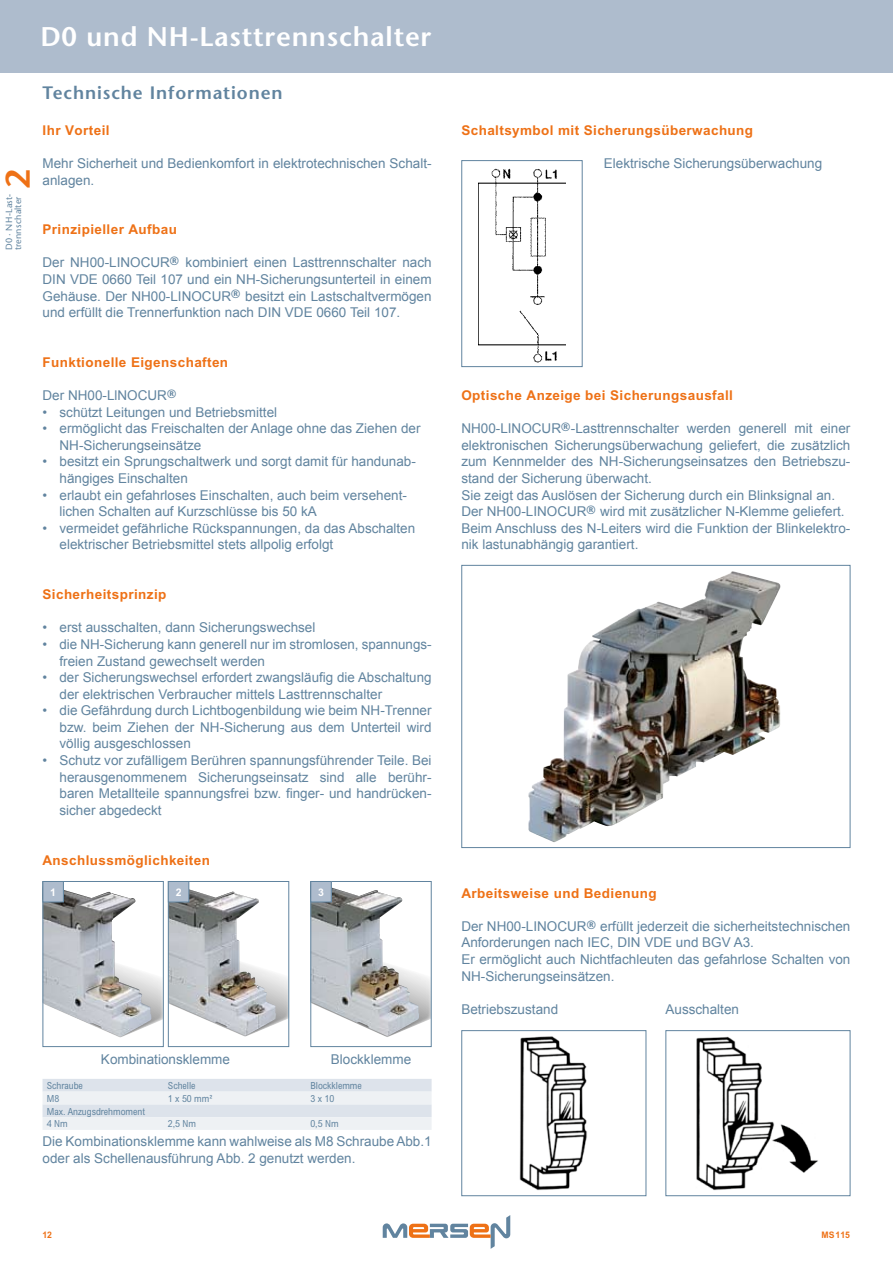
<style>
.page{position:relative;width:893px;height:1263px;background:#fff}
.page>*{position:absolute;margin:0;border:0;box-sizing:border-box;transform-origin:0 0}
.t1{font:600 34.05px "Stone Sans";color:#ee7116}
.t2{font:600 27px "Stone Sans";letter-spacing:.03em;color:#fff}
.t3{font:600 18px "Stone Sans";letter-spacing:.05em;color:#61849f}
.t4{font:13.5px/16.6px "Arial";color:#61849f}
.t5{font:700 13.5px "M Arial";letter-spacing:.03em;color:#ee7116}
.t6{font:700 10.5px "M Arial";color:#fff}
.t7{font:condensed 9.75px/12.8px "Arial";color:#61849f}
.t8{font:9px/9px "Stone Sans";letter-spacing:.02em;color:#61849f}
.t9{font:700 9px "M Arial";color:#ee7116;scale:.96 1}
</style>
<div class="page">
<svg style="left:383px;top:1215px;width:127px;height:34px"></svg>
<div style="left:0;top:0;width:893px;height:72px;background:#aebccd"></div>
<svg style="left:385px;top:975px;width:45px;height:62px"></svg>
<svg style="left:120px;top:939px;width:167px;height:99px"></svg>
<img style="left:170px;top:883px;width:106px;height:153px">
<div style="left:168px;top:881px;width:121px;height:166px;border:1px solid #61849f"></div>
<img style="left:312px;top:887px;width:107px;height:149px">
<div style="left:310px;top:881px;width:122px;height:166px;border:1px solid #61849f"></div>
<img style="left:45px;top:890px;width:106px;height:147px">
<div style="left:43px;top:881px;width:121px;height:166px;border:1px solid #61849f"></div>
<div style="left:43px;top:881px;width:20px;height:21px;background:#aebccd"></div>
<div style="left:43px;top:881px;width:21px;height:21px;border:1px solid #61849f"></div>
<div style="left:168px;top:881px;width:21px;height:21px;background:#aebccd"></div>
<div style="left:168px;top:881px;width:21px;height:21px;border:1px solid #61849f"></div>
<div style="left:311px;top:881px;width:20px;height:21px;background:#aebccd"></div>
<div style="left:310px;top:881px;width:22px;height:21px;border:1px solid #61849f"></div>
<svg style="left:43px;top:1079px;width:389px;height:51px;background:#e5eaef"></svg>
<img style="left:478px;top:168px;width:88px;height:195px">
<div style="left:461px;top:160px;width:122px;height:207px;border:1px solid #61849f"></div>
<img style="left:528px;top:571px;width:253px;height:271px">
<div style="left:461px;top:565px;width:389px;height:283px;border:1px solid #61849f"></div>
<img style="left:696px;top:1036px;width:122px;height:155px">
<div style="left:665px;top:1030px;width:185px;height:166px;border:1px solid #61849f"></div>
<img style="left:520px;top:1036px;width:67px;height:154px">
<div style="left:461px;top:1030px;width:185px;height:166px;border:1px solid #61849f"></div>
<h1 class="t1" style="left:-3px;top:189px;width:21px;rotate:-90deg">2</h1>
<p class="t8" style="left:4px;top:250px;width:58px;rotate:-90deg">D0 · NH-Last&shy;trennschalter</p>
<h2 class="t2" style="left:40px;top:20px;width:393px">D0 und NH-Lasttrennschalter</h2>
<h3 class="t3" style="left:43px;top:81px;width:242px">Technische Informationen</h3>
<p class="t5" style="left:43px;top:122px;width:69px">Ihr Vorteil</p>
<p class="t4" style="left:43px;top:155px;width:391px">Mehr Sicherheit und Bedienkomfort in elektrotechnischen Schalt&shy;anlagen.</p>
<p class="t5" style="left:43px;top:222px;width:136px">Prinzipieller Aufbau</p>
<p class="t4" style="left:43px;top:255px;width:391px;text-align:justify">Der NH00-LINOCUR<sup>®</sup> kombiniert einen Lasttrennschalter nach DIN VDE 0660 Teil 107 und ein NH-Sicherungsunterteil in einem Gehäuse. Der NH00-LINOCUR<sup>®</sup> besitzt ein Lastschaltvermögen und erfüllt die Trennerfunktion nach DIN VDE 0660 Teil 107.</p>
<p class="t5" style="left:43px;top:354px;width:187px">Funktionelle Eigenschaften</p>
<p class="t4" style="left:43px;top:387px;width:135px">Der NH00-LlNOCUR<sup>®</sup></p>
<p class="t4" style="left:43px;top:404px;width:236px">• schützt Leitungen und Betriebsmittel</p>
<p class="t4" style="left:60px;top:420px;width:362px;text-indent:-17px">• ermöglicht das Freischalten der Anlage ohne das Ziehen der<br>NH-Sicherungseinsätze</p>
<p class="t4" style="left:60px;top:454px;width:358px;text-indent:-17px">• besitzt ein Sprungschaltwerk und sorgt damit für handunab&shy;hängiges Einschalten</p>
<p class="t4" style="left:60px;top:487px;width:349px;text-indent:-17px">• erlaubt ein gefahrloses Einschalten, auch beim versehent&shy;lichen Schalten auf Kurzschlüsse bis 50 kA</p>
<p class="t4" style="left:60px;top:520px;width:357px;text-indent:-17px">• vermeidet gefährliche Rückspannungen, da das Abschalten elektrischer Betriebsmittel stets allpolig erfolgt</p>
<p class="t5" style="left:43px;top:586px;width:125px">Sicherheitsprinzip</p>
<p class="t4" style="left:43px;top:619px;width:274px">• erst ausschalten, dann Sicherungswechsel</p>
<p class="t4" style="left:60px;top:636px;width:374px;text-indent:-17px">• die NH-Sicherung kann generell nur im stromlosen, spannungs&shy;freien Zustand gewechselt werden</p>
<p class="t4" style="left:60px;top:669px;width:374px;text-indent:-17px">• der Sicherungswechsel erfordert zwangsläufig die Abschaltung der elektrischen Verbraucher mittels Lasttrennschalter</p>
<p class="t4" style="left:60px;top:702px;width:374px;text-align:justify;text-indent:-17px">• die Gefährdung durch Lichtbogenbildung wie beim NH-Trenner bzw. beim Ziehen der NH-Sicherung aus dem Unterteil wird völlig ausgeschlossen</p>
<p class="t4" style="left:59px;top:752px;width:374px;text-align:justify;text-indent:-17px">• Schutz vor zufälligem Berühren spannungsführender Teile. Bei herausgenommenem Sicherungseinsatz sind alle berühr&shy;baren Metallteile spannungsfrei bzw. finger- und handrücken&shy;sicher abgedeckt</p>
<p class="t5" style="left:42px;top:852px;width:169px">Anschlussmöglichkeiten</p>
<p class="t6" style="left:50px;top:886px;width:7px">1</p>
<p class="t6" style="left:176px;top:886px;width:7px">2</p>
<p class="t6" style="left:318px;top:886px;width:7px">3</p>
<p class="t4" style="left:101px;top:1050px;width:131px">Kombinationsklemme</p>
<p class="t4" style="left:331px;top:1050px;width:82px">Blockklemme</p>
<p class="t7" style="left:47px;top:1079px;width:38px">Schraube</p>
<p class="t7" style="left:168px;top:1079px;width:29px">Schelle</p>
<p class="t7" style="left:310px;top:1079px;width:53px">Blockklemme</p>
<p class="t7" style="left:47px;top:1092px;width:14px">M8</p>
<p class="t7" style="left:168px;top:1092px;width:46px">1 x 50 mm²</p>
<p class="t7" style="left:310px;top:1092px;width:25px">3 x 10</p>
<p class="t7" style="left:47px;top:1104px;width:100px">Max. Anzugsdrehmoment<br>4 Nm</p>
<p class="t7" style="left:168px;top:1117px;width:30px">2,5 Nm</p>
<p class="t7" style="left:310px;top:1117px;width:30px">0,5 Nm</p>
<p class="t4" style="left:43px;top:1133px;width:391px">Die Kombinationsklemme kann wahlweise als M8 Schraube Abb.1 oder als Schellenausführung Abb. 2 genutzt werden.</p>
<p class="t9" style="left:43px;top:1229px;width:12px">12</p>
<p class="t5" style="left:461px;top:122px;width:293px">Schaltsymbol mit Sicherungsüberwachung</p>
<p class="t4" style="left:604px;top:155px;width:220px">Elektrische Sicherungsüberwachung</p>
<p class="t5" style="left:461px;top:388px;width:273px">Optische Anzeige bei Sicherungsausfall</p>
<p class="t4" style="left:461px;top:420px;width:391px">NH00-LINOCUR<sup>®</sup>-Lasttrennschalter werden generell mit einer elektronischen Sicherungsüberwachung geliefert, die zusätzlich zum Kennmelder des NH-Sicherungseinsatzes den Betriebszu&shy;stand der Sicherung überwacht.<br>Sie zeigt das Auslösen der Sicherung durch ein Blinksignal an.<br>Der NH00-LINOCUR<sup>®</sup> wird mit zusätzlicher N-Klemme geliefert.<br>Beim Anschluss des N-Leiters wird die Funktion der Blinkelektro&shy;nik lastunabhängig garantiert.</p>
<p class="t5" style="left:461px;top:885px;width:197px">Arbeitsweise und Bedienung</p>
<p class="t4" style="left:461px;top:918px;width:391px">Der NH00-LINOCUR<sup>®</sup> erfüllt jederzeit die sicherheitstechnischen Anforderungen nach IEC, DIN VDE und BGV A3.<br>Er ermöglicht auch Nichtfachleuten das gefahrlose Schalten von NH-Sicherungseinsätzen.</p>
<p class="t4" style="left:461px;top:1001px;width:98px">Betriebszustand</p>
<p class="t4" style="left:665px;top:1001px;width:75px">Ausschalten</p>
<p class="t9" style="left:822px;top:1229px;width:31px">MS115</p>
</div>
